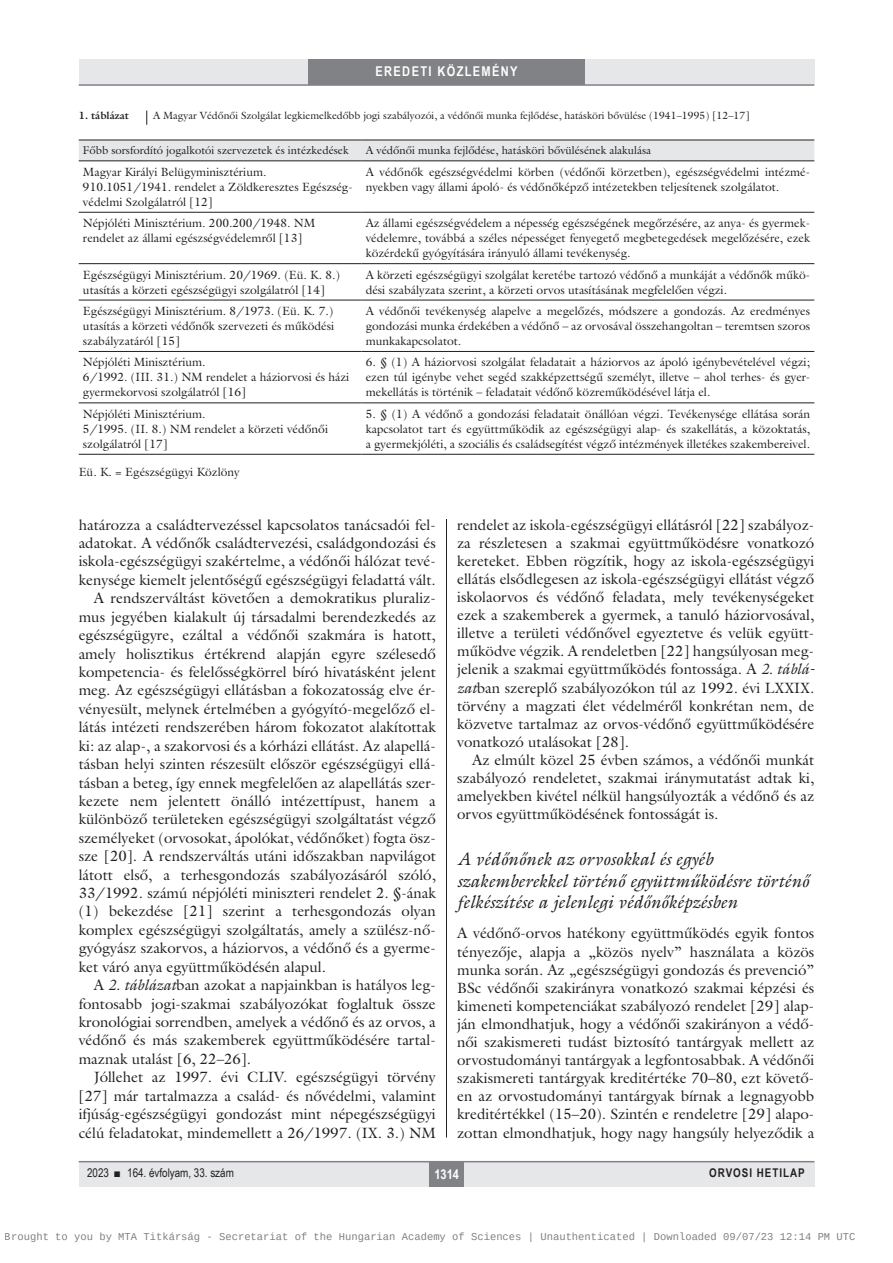
<style>
.page{position:relative;width:893px;height:1263px;background:#fff}
.page>*{position:absolute;margin:0;border:0;box-sizing:border-box;transform-origin:0 0}
.alcimkurziv{font:italic 18px/21.8px "Galliard Reg";color:#231f20}
.Body_Text{font:15px/18.5px "Galliard Reg";color:#231f20;text-align:justify}
.Body_tompa{font:15px/18.1px "Galliard Reg";color:#231f20;text-align:justify}
.t1{font:700 13.5px "Arial Narrow";letter-spacing:.1em;color:#fff}
.tabla{font:12px/15px "Galliard Reg";color:#231f20}
.t2{font:12px "Arial Narrow";color:#231f20}
.tompa_8_10{font:12px "Galliard Reg";color:#231f20}
.t3{font:700 12px "Arial Narrow";letter-spacing:.08em;color:#231f20}
.tablafej{font:11.25px "Galliard Reg";color:#231f20}
.t4{font:10.5px "Liberation Mono";color:rgb(0 0 0/.5)}
.kepalairas2{font:10.5px "Galliard Reg";color:#231f20}
.kepalairas1{font:700 10.5px "Galliard Reg";color:#231f20}
.s1{font-style:italic}
</style>
<div class="page">
<div style="left:79px;top:1161px;width:735px;height:25px;background:#e6e7e9"></div>
<hr style="left:79px;top:1161px;width:735px;height:1px;background:#808285">
<div style="left:430px;top:1161px;width:34px;height:25px;background:#808285"></div>
<div style="left:79px;top:60px;width:735px;height:25px;background:#e6e7e9"></div>
<div style="left:308px;top:60px;width:277px;height:25px;background:#808285"></div>
<hr style="left:79px;top:84px;width:735px;height:2px;background:#808285">
<hr style="left:446px;top:111px;width:1px;height:1026px;background:#231f20">
<div style="left:79px;top:111px;width:736px;height:408px;background:#fff"></div>
<svg style="left:146px;top:111px;width:1px;height:14px"></svg>
<div style="left:79px;top:141px;width:735px;height:19px;background:#e6e7e9"></div>
<hr style="left:79px;top:212px;width:282px;height:1px;background:#231f20">
<hr style="left:361px;top:212px;width:453px;height:1px;background:#231f20">
<hr style="left:79px;top:263px;width:282px;height:1px;background:#231f20">
<hr style="left:361px;top:263px;width:453px;height:1px;background:#231f20">
<hr style="left:79px;top:300px;width:282px;height:1px;background:#231f20">
<hr style="left:361px;top:300px;width:453px;height:1px;background:#231f20">
<hr style="left:79px;top:351px;width:282px;height:1px;background:#231f20">
<hr style="left:361px;top:351px;width:453px;height:1px;background:#231f20">
<hr style="left:79px;top:402px;width:282px;height:1px;background:#231f20">
<hr style="left:361px;top:402px;width:453px;height:1px;background:#231f20">
<hr style="left:79px;top:454px;width:282px;height:1px;background:#231f20">
<hr style="left:361px;top:454px;width:453px;height:1px;background:#231f20">
<hr style="left:79px;top:140px;width:282px;height:1px;background:#231f20">
<hr style="left:361px;top:140px;width:453px;height:1px;background:#231f20">
<hr style="left:79px;top:160px;width:282px;height:1px;background:#231f20">
<hr style="left:361px;top:160px;width:453px;height:1px;background:#231f20">
<p class="t1" style="left:375px;top:61px;width:144px">EREDETI KÖZLEMÉNY</p>
<p class="kepalairas1" style="left:79px;top:109px;width:52px">1. táblázat</p>
<p class="kepalairas2" style="left:153px;top:109px;width:598px">A Magyar Védőnői Szolgálat legkiemelkedőbb jogi szabályozói, a védőnői munka fejlődése, hatásköri bővülése (1941–1995) [12–17]</p>
<p class="tablafej" style="left:83px;top:144px;width:267px">Főbb sorsfordító jogalkotói szervezetek és intézkedések</p>
<p class="tablafej" style="left:366px;top:144px;width:287px">A védőnői munka fejlődése, hatásköri bővülésének alakulása</p>
<p class="tabla" style="left:83px;top:164px;width:271px">Magyar Királyi Belügyminisztérium.<br>910.1051/1941. rendelet a Zöldkeresztes Egészség&shy;védelmi Szolgálatról [12]</p>
<p class="tabla" style="left:366px;top:164px;width:446px">A védőnők egészségvédelmi körben (védőnői körzetben), egészségvédelmi intézmé&shy;nyekben vagy állami ápoló- és védőnőképző intézetekben teljesítenek szolgálatot.</p>
<p class="tabla" style="left:83px;top:216px;width:234px">Népjóléti Minisztérium. 200.200/1948. NM rendelet az állami egészségvédelemről [13]</p>
<p class="tabla" style="left:366px;top:216px;width:446px;text-align:justify">Az állami egészségvédelem a népesség egészségének megőrzésére, az anya- és gyermek&shy;védelemre, továbbá a széles népességet fenyegető megbetegedések megelőzésére, ezek közérdekű gyógyítására irányuló állami tevékenység.</p>
<p class="tabla" style="left:83px;top:267px;width:259px">Egészségügyi Minisztérium. 20/1969. (Eü. K. 8.) utasítás a körzeti egészségügyi szolgálatról [14]</p>
<p class="tabla" style="left:366px;top:267px;width:446px">A körzeti egészségügyi szolgálat keretébe tartozó védőnő a munkáját a védőnők műkö&shy;dési szabályzata szerint, a körzeti orvos utasításának megfelelően végzi.</p>
<p class="tabla" style="left:83px;top:303px;width:253px;text-align:justify">Egészségügyi Minisztérium. 8/1973. (Eü. K. 7.) utasítás a körzeti védőnők szervezeti és működési szabályzatáról [15]</p>
<p class="tabla" style="left:366px;top:303px;width:446px;text-align:justify">A védőnői tevékenység alapelve a megelőzés, módszere a gondozás. Az eredményes gondozási munka érdekében a védőnő – az orvosával összehangoltan – teremtsen szoros munkakapcsolatot.</p>
<p class="tabla" style="left:83px;top:355px;width:124px">Népjóléti Minisztérium.</p>
<p class="tabla" style="left:83px;top:370px;width:268px">6/1992. (III. 31.) NM rendelet a háziorvosi és házi gyermekorvosi szolgálatról [16]</p>
<p class="tabla" style="left:366px;top:355px;width:446px;text-align:justify">6. § (1) A háziorvosi szolgálat feladatait a háziorvos az ápoló igénybevételével végzi; ezen túl igénybe vehet segéd szakképzettségű személyt, illetve – ahol terhes- és gyer&shy;mekellátás is történik – feladatait védőnő közreműködésével látja el.</p>
<p class="tabla" style="left:83px;top:406px;width:124px">Népjóléti Minisztérium.</p>
<p class="tabla" style="left:83px;top:421px;width:247px">5/1995. (II. 8.) NM rendelet a körzeti védőnői szolgálatról [17]</p>
<p class="tompa_8_10" style="left:79px;top:464px;width:163px">Eü. K. = Egészségügyi Közlöny</p>
<p class="tabla" style="left:366px;top:406px;width:446px;text-align:justify">5. § (1) A védőnő a gondozási feladatait önállóan végzi. Tevékenysége ellátása során kapcsolatot tart és együttműködik az egészségügyi alap- és szakellátás, a közoktatás, a gyermekjóléti, a szociális és családsegítést végző intézmények illetékes szakembereivel.</p>
<p class="Body_Text" style="left:79px;top:515px;width:359px">határozza a családtervezéssel kapcsolatos tanácsadói fel&shy;adatokat. A védőnők családtervezési, családgondozási és iskola-egészségügyi szakértelme, a védőnői hálózat tevé&shy;kenysége kiemelt jelentőségű egészségügyi feladattá vált.</p>
<p class="Body_Text" style="left:79px;top:589px;width:359px;text-indent:15px">A rendszerváltást követően a demokratikus pluraliz&shy;mus jegyében kialakult új társadalmi berendezkedés az egészségügyre, ezáltal a védőnői szakmára is hatott, amely holisztikus értékrend alapján egyre szélesedő kompetencia- és felelősségkörrel bíró hivatásként jelent meg. Az egészségügyi ellátásban a fokozatosság elve ér&shy;vényesült, melynek értelmében a gyógyító-megelőző el&shy;látás intézeti rendszerében három fokozatot alakítottak ki: az alap-, a szakorvosi és a kórházi ellátást. Az alapellá&shy;tásban helyi szinten részesült először egészségügyi ellá&shy;tásban a beteg, így ennek megfelelően az alapellátás szer&shy;kezete nem jelentett önálló intézettípust, hanem a különböző területeken egészségügyi szolgáltatást végző személyeket (orvosokat, ápolókat, védőnőket) fogta ös - sze [20]. A rendszerváltás utáni időszakban napvilágot látott első, a terhesgondozás szabályozásáról szóló, 33/1992. számú népjóléti miniszteri rendelet 2. §-ának (1) bekezdése [21] szerint a terhesgondozás olyan komplex egészségügyi szolgáltatás, amely a szülész-nő&shy;gyógyász szakorvos, a háziorvos, a védőnő és a gyerme&shy;ket váró anya együttműködésén alapul.</p>
<p class="Body_Text" style="left:79px;top:976px;width:359px;text-indent:15px">A <span class="s1">2. táblázat</span>ban azokat a napjainkban is hatályos leg&shy;fontosabb jogi-szakmai szabályozókat foglaltuk össze kronológiai sorrendben, amelyek a védőnő és az orvos, a védőnő és más szakemberek együttműködésére tartal&shy;maznak utalást [6, 22–26].</p>
<p class="Body_Text" style="left:79px;top:1068px;width:359px;text-indent:15px">Jóllehet az 1997. évi CLIV. egészségügyi törvény [27] már tartalmazza a család- és nővédelmi, valamint ifjúság-egészségügyi gondozást mint népegészségügyi célú feladatokat, mindemellett a 26/1997. (IX. 3.) NM</p>
<p class="Body_Text" style="left:457px;top:515px;width:359px">rendelet az iskola-egészségügyi ellátásról [22] szabályoz&shy;za részletesen a szakmai együttműködésre vonatkozó kereteket. Ebben rögzítik, hogy az iskola-egészségügyi ellátás elsődlegesen az iskola-egészségügyi ellátást végző iskolaorvos és védőnő feladata, mely tevékenységeket ezek a szakemberek a gyermek, a tanuló háziorvosával, illetve a területi védőnővel egyeztetve és velük együtt&shy;működve végzik. A rendeletben [22] hangsúlyosan meg&shy;jelenik a szakmai együttműködés fontossága. A <span class="s1">2. táblá&shy;zat</span>ban szereplő szabályozókon túl az 1992. évi LXXIX. törvény a magzati élet védelméről konkrétan nem, de közvetve tartalmaz az orvos-védőnő együttműködésére vonatkozó utalásokat [28].</p>
<p class="Body_Text" style="left:457px;top:750px;width:359px;text-indent:15px">Az elmúlt közel 25 évben számos, a védőnői munkát szabályozó rendeletet, szakmai iránymutatást adtak ki, amelyekben kivétel nélkül hangsúlyozták a védőnő és az orvos együttműködésének fontosságát is.</p>
<p class="alcimkurziv" style="left:457px;top:848px;width:353px">A védőnőnek az orvosokkal és egyéb szakemberekkel történő együttműködésre történő felkészítése a jelenlegi védőnőképzésben</p>
<p class="Body_tompa" style="left:457px;top:924px;width:359px">A védőnő-orvos hatékony együttműködés egyik fontos tényezője, alapja a „közös nyelv” használata a közös munka során. Az „egészségügyi gondozás és prevenció” BSc védőnői szakirányra vonatkozó szakmai képzési és kimeneti kompetenciákat szabályozó rendelet [29] alap&shy;ján elmondhatjuk, hogy a védőnői szakirányon a védő&shy;női szakismereti tudást biztosító tantárgyak mellett az orvostudományi tantárgyak a legfontosabbak. A védőnői szakismereti tantárgyak kreditértéke 70–80, ezt követő&shy;en az orvostudományi tantárgyak bírnak a legnagyobb kreditértékkel (15–20). Szintén e rendeletre [29] alapo&shy;zottan elmondhatjuk, hogy nagy hangsúly helyeződik a</p>
<p class="t2" style="left:87px;top:1164px;width:148px">2023 ■ 164. évfolyam, 33. szám</p>
<p class="t1" style="left:434px;top:1163px;width:26px">1314</p>
<p class="t3" style="left:709px;top:1164px;width:97px">ORVOSI HETILAP</p>
<p class="t4" style="left:5px;top:1232px;width:852px">Brought to you by MTA Titkárság - Secretariat of the Hungarian Academy of Sciences | Unauthenticated | Downloaded 09/07/23 12:14 PM UTC</p>
</div>
